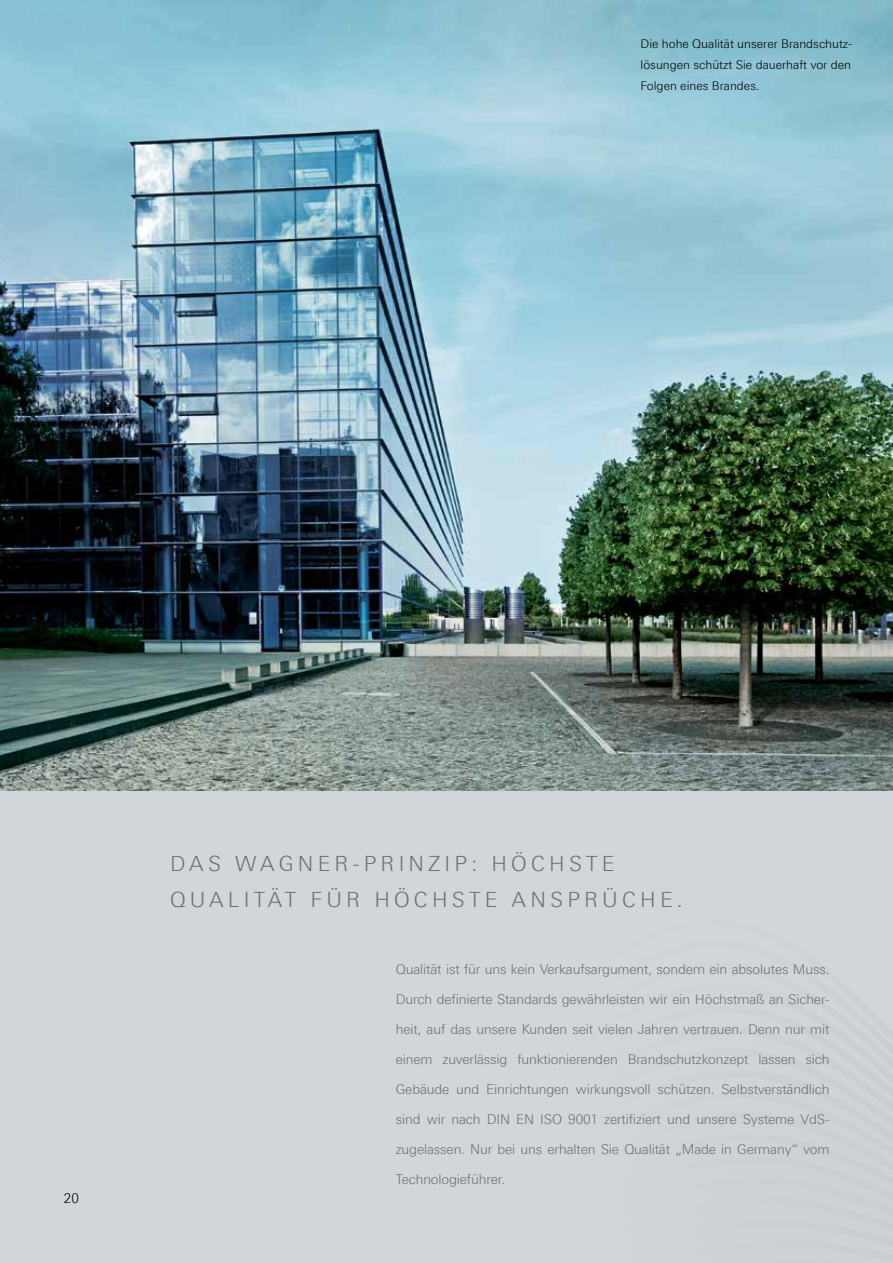
<style>
.page{position:relative;width:893px;height:1263px;background:#d1d6da}
.page>*{position:absolute;margin:0;border:0;box-sizing:border-box;transform-origin:0 0}
.t1{font:300 21px/36px "LT Univers Basic";letter-spacing:.2em;color:#6e6e6e}
.t2{font:300 13.5px "LT Univers Basic";letter-spacing:-.01em;color:#6e6e6e}
.t3{font:300 13.5px "LT Univers Basic";color:#000}
.t4{font:300 12px/21px "LT Univers Basic";color:#000;text-align:justify}
</style>
<div class="page">
<img style="left:0;top:0;width:893px;height:791px">
<p class="t4" style="left:641px;top:33px;width:213px">Die hohe Qualität unserer Brandschutz&shy;lösungen schützt Sie dauerhaft vor den Folgen eines Brandes.</p>
<p class="t3" style="left:64px;top:1191px;width:17px">20</p>
<h1 class="t1" style="left:170px;top:846px;width:514px">DAS WAGNER-PRINZIP: HÖCHSTE<br>QUALITÄT FÜR HÖCHSTE ANSPRÜCHE.</h1>
<p class="t2" style="left:396px;top:962px;width:435px">Qualität ist für uns kein Verkaufsargument, sondern ein absolutes Muss.</p>
<p class="t2" style="left:396px;top:992px;width:435px">Durch definierte Standards gewährleisten wir ein Höchstmaß an Sicher-</p>
<p class="t2" style="left:396px;top:1022px;width:435px">heit, auf das unsere Kunden seit vielen Jahren vertrauen. Denn nur mit</p>
<p class="t2" style="left:396px;top:1052px;width:435px">einem zuverlässig funktionierenden Brandschutzkonzept lassen sich</p>
<p class="t2" style="left:396px;top:1082px;width:435px">Gebäude und Einrichtungen wirkungsvoll schützen. Selbstverständlich</p>
<p class="t2" style="left:396px;top:1112px;width:435px">sind wir nach DIN EN ISO 9001 zertifiziert und unsere Systeme VdS-</p>
<p class="t2" style="left:396px;top:1142px;width:435px">zugelassen. Nur bei uns erhalten Sie Qualität „Made in Germany“ vom</p>
<p class="t2" style="left:396px;top:1172px;width:111px">Technologieführer.</p>
</div>
